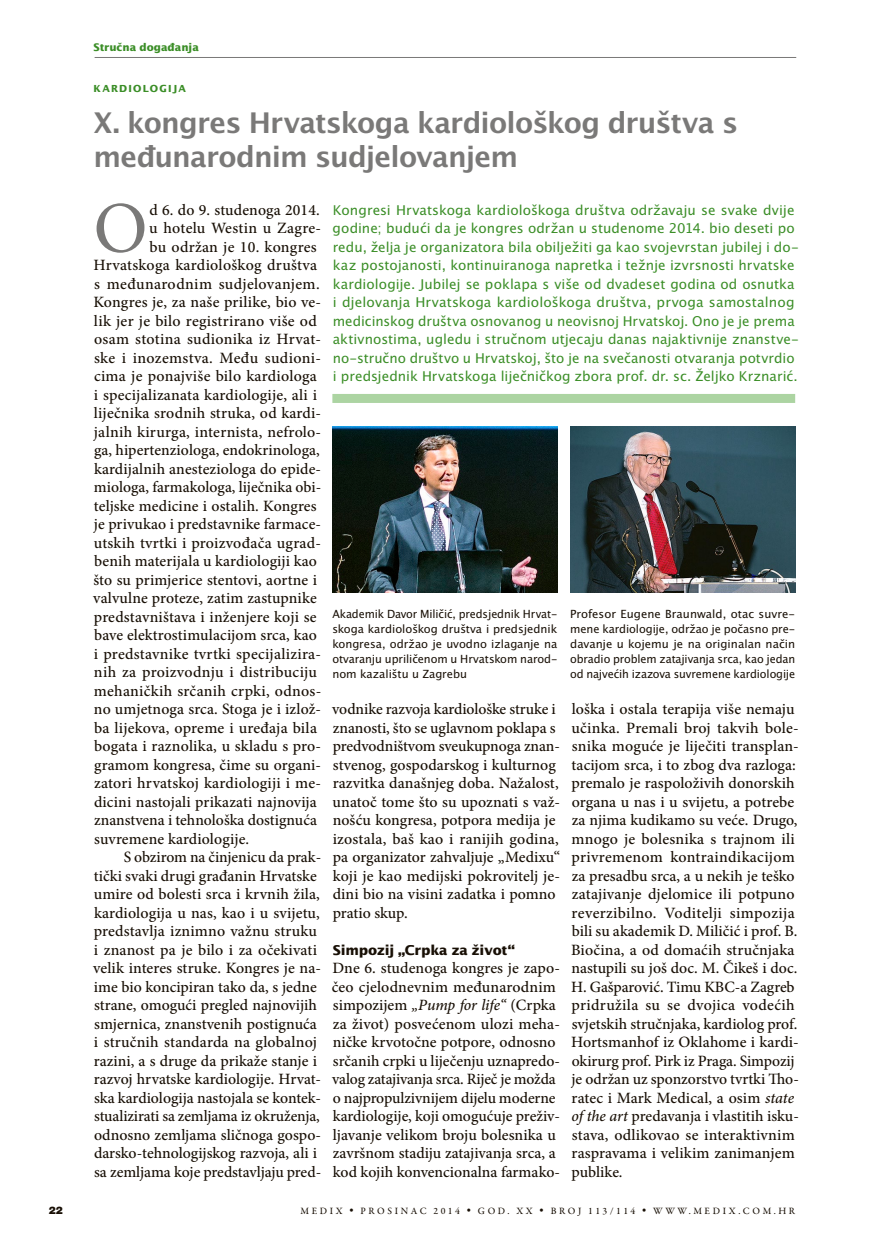
<style>
.page{position:relative;width:893px;height:1255px;background:#fff}
.page>*{position:absolute;margin:0;border:0;box-sizing:border-box;transform-origin:0 0}
.in_1__uvodni_odlomak{font:72.6px "Minion Pro";color:#7a7978}
.in_Naslov{font:28.5px/34.2px "Lucida San Dem";letter-spacing:-.03em;color:#7a7978}
.in_1__odlomak{font:500 15.75px/18.5px "Minion Pro";color:#180f05}
.in_1__uvodni_odlomak-2{font:500 15.75px "Minion Pro";letter-spacing:.01em;color:#180f05}
.in_NORMAL{font:500 15.75px/18.5px "Minion Pro";color:#180f05}
.in_Sazetak_s_crtom{font:13.5px/18.5px "Lucida San Rom";letter-spacing:.005em;color:#3b8e27}
.in_Podnaslov{font:700 13.5px "Lucida San";letter-spacing:-.02em;color:#180f05}
.in_Potpis_slike_Left{font:11.25px/15px "Lucida San Rom";letter-spacing:-.01em;color:#180f05;text-align:justify}
.t1{font:700 10.5px "Lucida San";color:#3b8e27}
.t2{font:900 10.5px "Helvetica Neue LT Pro";color:#180f05}
.t3{font:500 9.75px "Garamond Premr Pro";letter-spacing:.265em;color:#180f05}
.in_Podrucje_vijesti{font:700 9.75px "Lucida San";letter-spacing:.12em;color:#3b8e27}
.s1{font-style:italic}
</style>
<div class="page">
<hr style="left:95px;top:57px;width:701px;height:1px;background:#7a7978">
<div style="left:332px;top:394px;width:463px;height:9px;background:#acd4a2"></div>
<img style="left:570px;top:426px;width:225px;height:166px">
<img style="left:332px;top:426px;width:225px;height:166px">
<p class="t1" style="left:94px;top:40px;width:107px">Stručna događanja</p>
<p class="in_Podrucje_vijesti" style="left:94px;top:82px;width:94px">KARDIOLOGIJA</p>
<p class="in_Naslov" style="left:94px;top:107px;width:646px">X. kongres Hrvatskoga kardiološkog društva s međunarodnim sudjelovanjem</p>
<p class="in_1__uvodni_odlomak" style="left:93px;top:180px;width:56px">O</p>
<p class="in_1__uvodni_odlomak-2" style="left:149px;top:199px;width:172px">d 6. do 9. studenoga 2014.</p>
<p class="in_1__uvodni_odlomak-2" style="left:149px;top:217px;width:173px">u hotelu Westin u Zagre-</p>
<p class="in_1__uvodni_odlomak-2" style="left:150px;top:236px;width:169px">bu održan je 10. kongres</p>
<p class="in_1__uvodni_odlomak-2" style="left:93px;top:254px;width:225px">Hrvatskoga kardiološkog društva</p>
<p class="in_1__uvodni_odlomak-2" style="left:94px;top:273px;width:227px">s međunarodnim sudjelovanjem.</p>
<p class="in_1__uvodni_odlomak-2" style="left:93px;top:291px;width:229px">Kongres je, za naše prilike, bio ve-</p>
<p class="in_1__uvodni_odlomak-2" style="left:94px;top:310px;width:224px">lik jer je bilo registrirano više od</p>
<p class="in_1__uvodni_odlomak-2" style="left:94px;top:328px;width:229px">osam stotina sudionika iz Hrvat-</p>
<p class="in_1__uvodni_odlomak-2" style="left:94px;top:347px;width:229px">ske i inozemstva. Među sudioni-</p>
<p class="in_1__uvodni_odlomak-2" style="left:94px;top:365px;width:224px">cima je ponajviše bilo kardiologa</p>
<p class="in_1__uvodni_odlomak-2" style="left:94px;top:384px;width:225px">i specijalizanata kardiologije, ali i</p>
<p class="in_1__uvodni_odlomak-2" style="left:94px;top:402px;width:229px">liječnika srodnih struka, od kardi-</p>
<p class="in_1__uvodni_odlomak-2" style="left:94px;top:421px;width:229px">jalnih kirurga, internista, nefrolo-</p>
<p class="in_1__uvodni_odlomak-2" style="left:94px;top:439px;width:227px">ga, hipertenziologa, endokrinologa,</p>
<p class="in_1__uvodni_odlomak-2" style="left:94px;top:458px;width:229px">kardijalnih anesteziologa do epide-</p>
<p class="in_1__uvodni_odlomak-2" style="left:94px;top:476px;width:229px">miologa, farmakologa, liječnika obi-</p>
<p class="in_1__uvodni_odlomak-2" style="left:94px;top:495px;width:224px">teljske medicine i ostalih. Kongres</p>
<p class="in_1__uvodni_odlomak-2" style="left:94px;top:513px;width:229px">je privukao i predstavnike farmace-</p>
<p class="in_1__uvodni_odlomak-2" style="left:94px;top:532px;width:229px">utskih tvrtki i proizvođača ugrad-</p>
<p class="in_1__uvodni_odlomak-2" style="left:94px;top:550px;width:224px">benih materijala u kardiologiji kao</p>
<p class="in_1__uvodni_odlomak-2" style="left:93px;top:569px;width:225px">što su primjerice stentovi, aortne i</p>
<p class="in_1__uvodni_odlomak-2" style="left:93px;top:587px;width:225px">valvulne proteze, zatim zastupnike</p>
<p class="in_1__uvodni_odlomak-2" style="left:94px;top:606px;width:224px">predstavništava i inženjere koji se</p>
<p class="in_1__uvodni_odlomak-2" style="left:94px;top:624px;width:224px">bave elektrostimulacijom srca, kao</p>
<p class="in_1__uvodni_odlomak-2" style="left:94px;top:643px;width:229px">i predstavnike tvrtki specijalizira-</p>
<p class="in_1__uvodni_odlomak-2" style="left:94px;top:661px;width:225px">nih za proizvodnju i distribuciju</p>
<p class="in_1__uvodni_odlomak-2" style="left:94px;top:680px;width:227px">mehaničkih srčanih crpki, odnos-</p>
<p class="in_1__uvodni_odlomak-2" style="left:94px;top:698px;width:229px">no umjetnoga srca. Stoga je i izlož-</p>
<p class="in_1__uvodni_odlomak-2" style="left:94px;top:717px;width:224px">ba lijekova, opreme i uređaja bila</p>
<p class="in_1__uvodni_odlomak-2" style="left:94px;top:735px;width:229px">bogata i raznolika, u skladu s pro-</p>
<p class="in_1__uvodni_odlomak-2" style="left:94px;top:754px;width:229px">gramom kongresa, čime su organi-</p>
<p class="in_1__uvodni_odlomak-2" style="left:94px;top:772px;width:229px">zatori hrvatskoj kardiologiji i me-</p>
<p class="in_1__uvodni_odlomak-2" style="left:94px;top:791px;width:224px">dicini nastojali prikazati najnovija</p>
<p class="in_1__uvodni_odlomak-2" style="left:94px;top:809px;width:224px">znanstvena i tehnološka dostignuća</p>
<p class="in_1__uvodni_odlomak-2" style="left:94px;top:828px;width:156px">suvremene kardiologije.</p>
<p class="in_NORMAL" style="left:93px;top:848px;width:229px;text-indent:30px">S obzirom na činjenicu da prak&shy;tički svaki drugi građanin Hrvatske umire od bolesti srca i krvnih žila, kardiologija u nas, kao i u svijetu, predstavlja iznimno važnu struku i znanost pa je bilo i za očekivati velik interes struke. Kongres je na&shy;ime bio koncipiran tako da, s jedne strane, omogući pregled najnovijih smjernica, znanstvenih postignuća i stručnih standarda na globalnoj razini, a s druge da prikaže stanje i razvoj hrvatske kardiologije. Hrvat&shy;ska kardiologija nastojala se kontek&shy;stualizirati sa zemljama iz okruženja, odnosno zemljama sličnoga gospo&shy;darsko-tehnologijskog razvoja, ali i sa zemljama koje predstavljaju pred-</p>
<p class="in_Sazetak_s_crtom" style="left:333px;top:201px;width:468px">Kongresi Hrvatskoga kardiološkoga društva održavaju se svake dvije godine; budući da je kongres održan u studenome 2014. bio deseti po redu, želja je organizatora bila obilježiti ga kao svojevrstan jubilej i do&shy;kaz postojanosti, kontinuiranoga napretka i težnje izvrsnosti hrvatske kardiologije. Jubilej se poklapa s više od dvadeset godina od osnutka i djelovanja Hrvatskoga kardiološkoga društva, prvoga samostalnog medicinskog društva osnovanog u neovisnoj Hrvatskoj. Ono je je prema aktivnostima, ugledu i stručnom utjecaju danas najaktivnije znanstve&shy;no-stručno društvo u Hrvatskoj, što je na svečanosti otvaranja potvrdio i predsjednik Hrvatskoga liječničkog zbora prof. dr. sc. Željko Krznarić.</p>
<p class="in_Potpis_slike_Left" style="left:332px;top:606px;width:226px">Akademik Davor Miličić, predsjednik Hrvat&shy;skoga kardiološkog društva i predsjednik kongresa, održao je uvodno izlaganje na otvaranju upriličenom u Hrvatskom narod&shy;nom kazalištu u Zagrebu</p>
<p class="in_NORMAL" style="left:332px;top:700px;width:230px">vodnike razvoja kardiološke struke i znanosti, što se uglavnom poklapa s predvodništvom sveukupnoga znan&shy;stvenog, gospodarskog i kulturnog razvitka današnjeg doba. Nažalost, unatoč tome što su upoznati s važ&shy;nošću kongresa, potpora medija je izostala, baš kao i ranijih godina, pa organizator zahvaljuje „Medixu“ koji je kao medijski pokrovitelj je&shy;dini bio na visini zadatka i pomno pratio skup.</p>
<p class="in_Podnaslov" style="left:333px;top:941px;width:183px">Simpozij „Crpka za život“</p>
<p class="in_1__odlomak" style="left:332px;top:959px;width:230px">Dne 6. studenoga kongres je zapo&shy;čeo cjelodnevnim međunarodnim simpozijem <span class="s1">„Pump for life“</span> (Crpka za život) posvećenom ulozi meha&shy;ničke krvotočne potpore, odnosno srčanih crpki u liječenju uznapredo&shy;valog zatajivanja srca. Riječ je možda o najpropulzivnijem dijelu moderne kardiologije, koji omogućuje preživ&shy;ljavanje velikom broju bolesnika u završnom stadiju zatajivanja srca, a kod kojih konvencionalna farmako-</p>
<p class="in_Potpis_slike_Left" style="left:570px;top:606px;width:227px">Profesor Eugene Braunwald, otac suvre&shy;mene kardiologije, održao je počasno pre&shy;davanje u kojemu je na originalan način obradio problem zatajivanja srca, kao jedan od najvećih izazova suvremene kardiologije</p>
<p class="in_1__odlomak" style="left:571px;top:700px;width:229px">loška i ostala terapija više nemaju učinka. Premali broj takvih bole&shy;snika moguće je liječiti transplan&shy;tacijom srca, i to zbog dva razloga: premalo je raspoloživih donorskih organa u nas i u svijetu, a potrebe za njima kudikamo su veće. Drugo, mnogo je bolesnika s trajnom ili privremenom kontraindikacijom za presadbu srca, a u nekih je teško zatajivanje djelomice ili potpuno reverzibilno. Voditelji simpozija bili su akademik D. Miličić i prof. B.<br>Biočina, a od domaćih stručnjaka nastupili su još doc. M. Čikeš i doc.<br>H. Gašparović. Timu KBC-a Zagreb pridružila su se dvojica vodećih svjetskih stručnjaka, kardiolog prof.<br>Hortsmanhof iz Oklahome i kardi&shy;okirurg prof. Pirk iz Praga. Simpozij je održan uz sponzorstvo tvrtki Tho&shy;ratec i Mark Medical, a osim <span class="s1">state of the art</span> predavanja i vlastitih isku&shy;stava, odlikovao se interaktivnim raspravama i velikim zanimanjem publike.</p>
<p class="t2" style="left:49px;top:1203px;width:16px">22</p>
<p class="t3" style="left:300px;top:1204px;width:496px">MEDIX • PROSINAC 2014 • GOD. XX • BROJ 113/114 • WWW.MEDIX.COM.HR</p>
</div>
